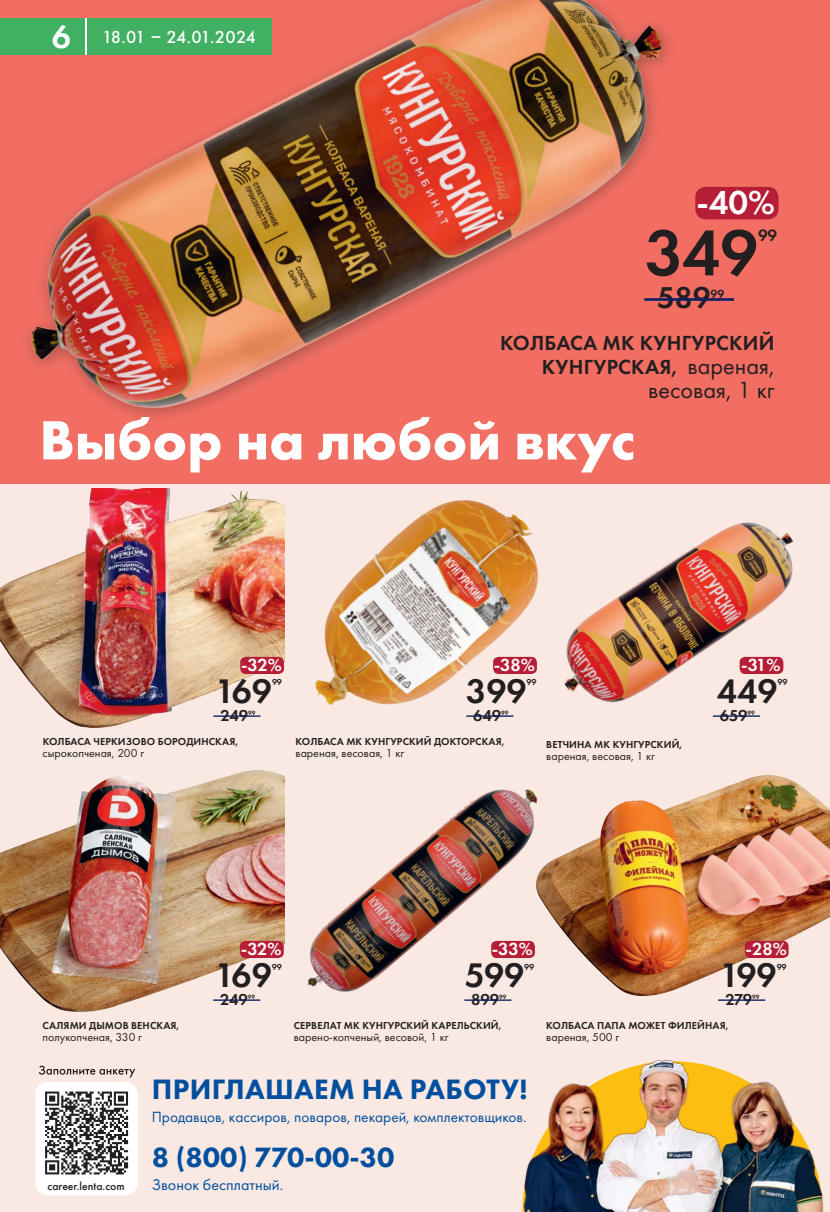
<style>
.page{position:relative;width:830px;height:1212px;background:#fff}
.page>*{position:absolute;margin:0;border:0;box-sizing:border-box;transform-origin:0 0}
.BIG_PRICE_21{font:600 67.2px "Futura PT";color:#231f20}
.t1{font:700 57.3px "Futura PT";color:#fff}
.BIG_PRICE_21-2{font:600 35.4px "Futura PT";color:#231f20}
.XX__21{font:600 34.5px "Futura PT";color:#fff}
.t2{font:600 33.9px "Futura PT";color:#fff}
.OLD_PRICE_2021_20mm{font:600 31.2px "Futura PT";color:#231f20}
.t3{font:800 29.1px "Futura PT";letter-spacing:.01em;color:#014f9e}
.t4{font:800 28.95px "Futura PT";color:#014f9e}
.t5{font:24.15px "Futura PT";color:#231f20}
.t6{font:600 21.15px/24.2px "Futura PT";letter-spacing:.01em;color:#231f20;text-align:right}
.XX__21-2{font:600 18.15px "Futura PT";letter-spacing:-.01em;color:#fff}
.t7{font:500 18.15px "Futura PT";letter-spacing:-.05em;color:#fff}
.BIG_PRICE_21-3{font:600 16.95px "Futura PT";color:#231f20}
.OLD_PRICE_2021_20mm-2{font:600 16.5px "Futura PT";color:#231f20}
.t8{font:16.05px "Futura PT";color:#014f9e}
.t9{font:15.3px "Futura PT";color:#014f9e}
.OLD_PRICE_2021_20mm-3{font:600 12.15px "Futura PT";color:#231f20}
.DESCRIPTION{font:12px "Futura PT";color:#231f20}
.t10{font:500 11.7px "Futura PT";color:#231f20}
.t11{font:600 10.5px "Futura PT";letter-spacing:.01em;color:#231f20}
.BIG_PRICE_21-4{font:600 9px "Futura PT";letter-spacing:-.03em;color:#231f20}
.OLD_PRICE_2021_20mm-4{font:600 6.45px "Futura PT";color:#231f20}
.s1{font-weight:400;font-size:24.15px}
</style>
<div class="page">
<div style="left:0;top:0;width:829px;height:1212px;background:#fae9e2"></div>
<div style="left:0;top:0;width:829px;height:483px;background:#f26e62"></div>
<div style="left:35px;top:1082px;width:103px;height:113px;background:#fff;border-radius:13px"></div>
<svg style="left:39px;top:1066px;width:96px;height:11px"></svg>
<svg style="left:45px;top:1091px;width:83px;height:83px"></svg>
<img style="left:522px;top:1060px;width:301px;height:152px">
<div style="left:695px;top:187px;width:83px;height:32px;background:#b61e37;border-radius:10px"></div>
<hr style="left:644px;top:298px;width:89px;height:3px;background:#102261">
<img style="left:0;top:0;width:711px;height:417px">
<img style="left:271px;top:483px;width:300px;height:234px">
<img style="left:307px;top:789px;width:229px;height:212px">
<img style="left:540px;top:498px;width:253px;height:219px">
<img style="left:536px;top:775px;width:293px;height:220px">
<div style="left:493px;top:657px;width:43px;height:17px;background:#b61e37;border-radius:6px"></div>
<hr style="left:466px;top:715px;width:47px;height:2px;background:#102261">
<div style="left:491px;top:941px;width:43px;height:17px;background:#b61e37;border-radius:6px"></div>
<hr style="left:464px;top:999px;width:47px;height:2px;background:#102261">
<div style="left:739px;top:657px;width:44px;height:17px;background:#b61e37;border-radius:6px"></div>
<hr style="left:712px;top:715px;width:47px;height:2px;background:#102261">
<div style="left:744px;top:941px;width:44px;height:17px;background:#b61e37;border-radius:6px"></div>
<hr style="left:717px;top:999px;width:47px;height:2px;background:#102261">
<img style="left:0;top:770px;width:284px;height:241px">
<img style="left:0;top:488px;width:284px;height:239px">
<div style="left:240px;top:657px;width:44px;height:17px;background:#b61e37;border-radius:6px"></div>
<hr style="left:213px;top:715px;width:47px;height:2px;background:#102261">
<div style="left:240px;top:941px;width:43px;height:17px;background:#b61e37;border-radius:6px"></div>
<hr style="left:213px;top:999px;width:47px;height:2px;background:#102261">
<p class="t2" style="left:52px;top:15px;width:21px">6</p>
<p class="t7" style="left:102px;top:26px;width:155px">18.01 – 24.01.2024</p>
<p class="XX__21" style="left:696px;top:181px;width:80px">-40%</p>
<p class="BIG_PRICE_21" style="left:644px;top:211px;width:115px">349</p>
<p class="BIG_PRICE_21-3" style="left:757px;top:225px;width:20px">99</p>
<p class="OLD_PRICE_2021_20mm" style="left:657px;top:278px;width:55px">589</p>
<p class="OLD_PRICE_2021_20mm-3" style="left:710px;top:286px;width:15px">99</p>
<p class="t6" style="left:500px;top:331px;width:276px">КОЛБАСА МК КУНГУРСКИЙ<br>КУНГУРСКАЯ, <span class="s1">вареная,</span></p>
<p class="t5" style="left:647px;top:376px;width:128px">весовая, 1 кг</p>
<p class="t1" style="left:39px;top:403px;width:597px">Выбор на любой вкус</p>
<p class="XX__21-2" style="left:241px;top:654px;width:42px">-32%</p>
<p class="XX__21-2" style="left:493px;top:654px;width:43px">-38%</p>
<p class="XX__21-2" style="left:740px;top:654px;width:41px">-31%</p>
<p class="BIG_PRICE_21-2" style="left:215px;top:669px;width:59px">169</p>
<p class="BIG_PRICE_21-4" style="left:272px;top:677px;width:11px">99</p>
<p class="BIG_PRICE_21-2" style="left:466px;top:669px;width:62px">399</p>
<p class="BIG_PRICE_21-4" style="left:526px;top:677px;width:11px">99</p>
<p class="BIG_PRICE_21-2" style="left:716px;top:669px;width:62px">449</p>
<p class="BIG_PRICE_21-4" style="left:777px;top:677px;width:11px">99</p>
<p class="OLD_PRICE_2021_20mm-2" style="left:220px;top:705px;width:29px">249</p>
<p class="OLD_PRICE_2021_20mm-4" style="left:248px;top:709px;width:9px">99</p>
<p class="OLD_PRICE_2021_20mm-2" style="left:473px;top:705px;width:30px">649</p>
<p class="OLD_PRICE_2021_20mm-4" style="left:501px;top:709px;width:9px">99</p>
<p class="OLD_PRICE_2021_20mm-2" style="left:719px;top:705px;width:29px">659</p>
<p class="OLD_PRICE_2021_20mm-4" style="left:747px;top:709px;width:9px">99</p>
<p class="t11" style="left:43px;top:735px;width:197px">КОЛБАСА ЧЕРКИЗОВО БОРОДИНСКАЯ,</p>
<p class="DESCRIPTION" style="left:43px;top:746px;width:103px">сырокопченая, 200 г</p>
<p class="t11" style="left:295px;top:735px;width:210px">КОЛБАСА МК КУНГУРСКИЙ ДОКТОРСКАЯ,</p>
<p class="DESCRIPTION" style="left:295px;top:746px;width:110px">вареная, весовая, 1 кг</p>
<p class="t11" style="left:546px;top:738px;width:137px">ВЕТЧИНА МК КУНГУРСКИЙ,</p>
<p class="DESCRIPTION" style="left:546px;top:749px;width:110px">вареная, весовая, 1 кг</p>
<p class="XX__21-2" style="left:241px;top:938px;width:42px">-32%</p>
<p class="XX__21-2" style="left:491px;top:938px;width:43px">-33%</p>
<p class="XX__21-2" style="left:745px;top:938px;width:43px">-28%</p>
<p class="BIG_PRICE_21-2" style="left:215px;top:953px;width:59px">169</p>
<p class="BIG_PRICE_21-4" style="left:272px;top:961px;width:11px">99</p>
<p class="BIG_PRICE_21-2" style="left:464px;top:953px;width:61px">599</p>
<p class="BIG_PRICE_21-4" style="left:524px;top:961px;width:11px">99</p>
<p class="BIG_PRICE_21-2" style="left:719px;top:953px;width:58px">199</p>
<p class="BIG_PRICE_21-4" style="left:776px;top:961px;width:11px">99</p>
<p class="OLD_PRICE_2021_20mm-2" style="left:220px;top:989px;width:29px">249</p>
<p class="OLD_PRICE_2021_20mm-4" style="left:248px;top:993px;width:9px">99</p>
<p class="OLD_PRICE_2021_20mm-2" style="left:471px;top:989px;width:30px">899</p>
<p class="OLD_PRICE_2021_20mm-4" style="left:499px;top:993px;width:9px">99</p>
<p class="OLD_PRICE_2021_20mm-2" style="left:725px;top:989px;width:28px">279</p>
<p class="OLD_PRICE_2021_20mm-4" style="left:751px;top:993px;width:9px">99</p>
<p class="t11" style="left:43px;top:1019px;width:138px">САЛЯМИ ДЫМОВ ВЕНСКАЯ,</p>
<p class="DESCRIPTION" style="left:43px;top:1030px;width:101px">полукопченая, 330 г</p>
<p class="t11" style="left:293px;top:1019px;width:209px">СЕРВЕЛАТ МК КУНГУРСКИЙ КАРЕЛЬСКИЙ,</p>
<p class="DESCRIPTION" style="left:293px;top:1030px;width:156px">варено-копченый, весовой, 1 кг</p>
<p class="t10" style="left:47px;top:1178px;width:79px">career.lenta.com</p>
<p class="t3" style="left:152px;top:1071px;width:377px">ПРИГЛАШАЕМ НА РАБОТУ!</p>
<p class="t9" style="left:152px;top:1107px;width:376px">Продавцов, кассиров, поваров, пекарей, комплектовщиков.</p>
<p class="t4" style="left:152px;top:1139px;width:244px">8 (800) 770-00-30</p>
<p class="t8" style="left:152px;top:1175px;width:133px">Звонок бесплатный.</p>
<p class="t11" style="left:546px;top:1019px;width:183px">КОЛБАСА ПАПА МОЖЕТ ФИЛЕЙНАЯ,</p>
<p class="DESCRIPTION" style="left:546px;top:1030px;width:75px">вареная, 500 г</p>
</div>
